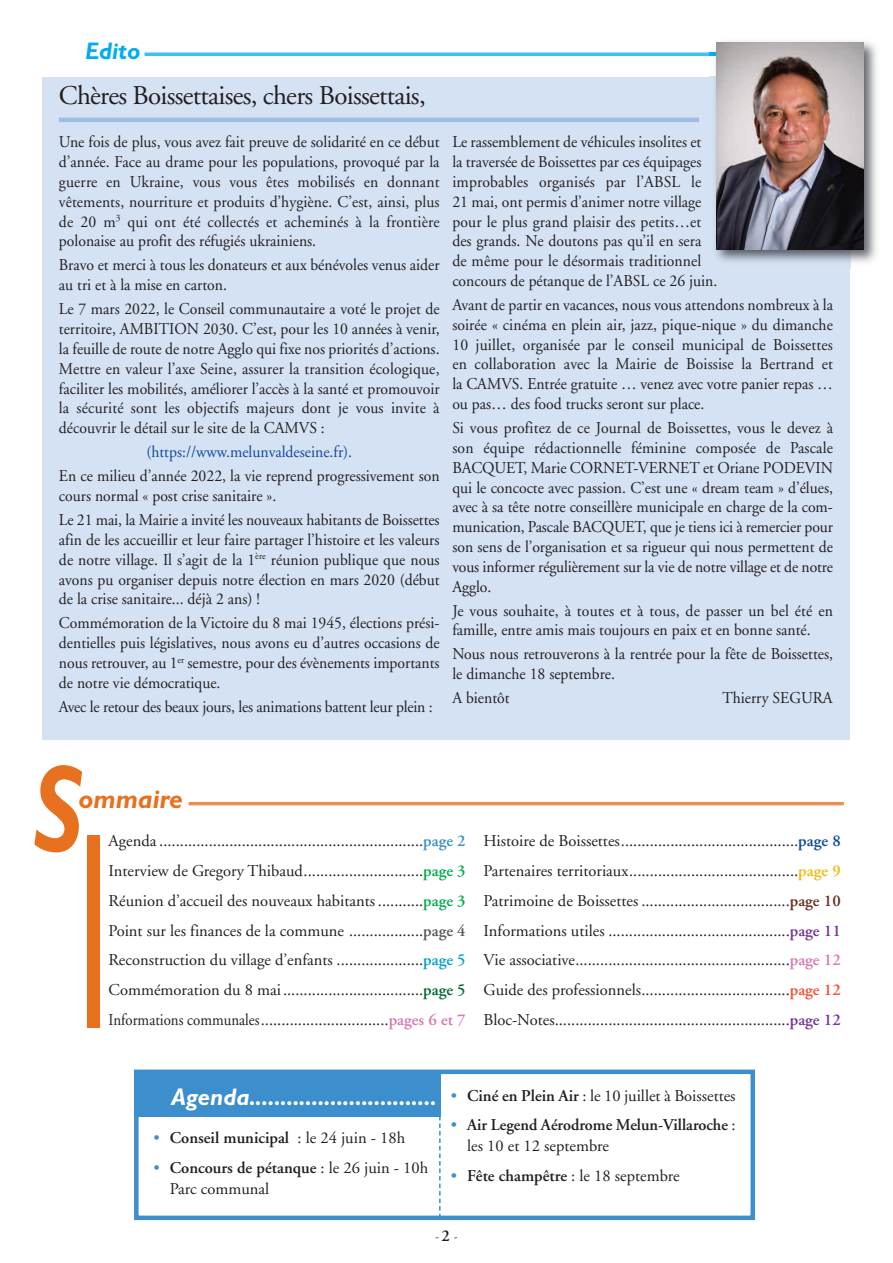
<style>
.page{position:relative;width:893px;height:1263px;background:#fff}
.page>*{position:absolute;margin:0;border:0;box-sizing:border-box;transform-origin:0 0}
.t1{font:italic 700 124.8px "Gill Sans";color:#e87120;scale:.77 1}
.t2{font:27px "Adobe Garamond";letter-spacing:-.025em;color:#231f20}
.t3{font:italic 700 27px "Gill Sans";color:#e87120}
.t4{font:italic 700 24px "Gill Sans";color:#fff}
.t5{font:italic 700 24px "Gill Sans";color:#00aeef}
.t6{font:16.5px/19.8px "Adobe Garamond";color:#231f20;text-align:justify;scale:.95 1}
.t7{font:16.5px/29.8px "Adobe Garamond";color:#231f20;text-align:justify}
.t8{font:600 16.5px/21px "Adobe Garamond";color:#231f20}
.t9{font:16.5px "Adobe Garamond";color:#0f499d;scale:.95 1}
.t10{font:600 10.5px "Adobe Garamond";color:#231f20}
.s1{font-weight:600;color:#3c8ecc}
.s2{font-weight:600;color:#00ad4c}
.s3{font-weight:600;color:#57585a}
.s4{font-weight:600;color:#00a2ca}
.s5{font-weight:600;color:#006930}
.s6{font-weight:600;color:#d579b2}
.s7{font-weight:600;color:#0f499d}
.s8{font-weight:600;color:#f0bb0d}
.s9{font-weight:600;color:#6a2d1f}
.s10{font-weight:600;color:#783394}
.s11{font-weight:600;color:#ef5132}
.s12{font-weight:400;color:#3c8ecc}
.s13{font-weight:400}
.s14{color:#3c8ecc}
.s15{font-weight:600}
.s16{font-size:16.5px}
</style>
<div class="page">
<div style="left:134px;top:1071px;width:307px;height:46px;background:#3c8ecc"></div>
<div style="left:134px;top:1069px;width:621px;height:151px;border:4px solid #3c8ecc"></div>
<div style="left:43px;top:77px;width:807px;height:662px;background:#d5e2f3"></div>
<hr style="left:59px;top:118px;width:640px;height:4px;background:#9fbde2">
<hr style="left:145px;top:53px;width:688px;height:1px;background:#00aeef">
<hr style="left:145px;top:54px;width:688px;height:1px;background:#00aeef">
<hr style="left:145px;top:55px;width:688px;height:1px;background:#00aeef">
<hr style="left:189px;top:802px;width:655px;height:1px;background:#e87120">
<hr style="left:189px;top:803px;width:655px;height:1px;background:#e87120">
<hr style="left:189px;top:804px;width:655px;height:1px;background:#e87120">
<img style="left:710px;top:41px;width:167px;height:228px">
<img style="left:710px;top:77px;width:140px;height:192px">
<img style="left:710px;top:53px;width:6px;height:3px">
<img style="left:716px;top:43px;width:147px;height:206px">
<div style="left:88px;top:836px;width:12px;height:192px;background:#e87120"></div>
<svg style="left:439px;top:1117px;width:2px;height:101px"></svg>
<h3 class="t5" style="left:85px;top:42px;width:57px">Edito</h3>
<h2 class="t2" style="left:59px;top:85px;width:368px">Chères Boissettaises, chers Boissettais,</h2>
<p class="t6" style="left:59px;top:134px;width:402px">Une fois de plus, vous avez fait preuve de solidarité en ce début d’année. Face au drame pour les populations, provoqué par la guerre en Ukraine, vous vous êtes mobilisés en donnant vêtements, nourriture et produits d’hygiène. C’est, ainsi, plus de 20 m<sup>3</sup> qui ont été collectés et acheminés à la frontière polonaise au profit des réfugiés ukrainiens.</p>
<p class="t6" style="left:59px;top:257px;width:402px">Bravo et merci à tous les donateurs et aux bénévoles venus aider au tri et à la mise en carton.</p>
<p class="t6" style="left:59px;top:301px;width:402px">Le 7 mars 2022, le Conseil communautaire a voté le projet de territoire, AMBITION 2030. C’est, pour les 10 années à venir, la feuille de route de notre Agglo qui fixe nos priorités d’actions.<br>Mettre en valeur l’axe Seine, assurer la transition écologique, faciliter les mobilités, améliorer l’accès à la santé et promouvoir la sécurité sont les objectifs majeurs dont je vous invite à découvrir le détail sur le site de la CAMVS :</p>
<p class="t9" style="left:146px;top:445px;width:218px">(https://www.melunvaldeseine.fr).</p>
<p class="t6" style="left:59px;top:467px;width:402px">En ce milieu d’année 2022, la vie reprend progressivement son cours normal « post crise sanitaire ».</p>
<p class="t6" style="left:59px;top:511px;width:402px">Le 21 mai, la Mairie a invité les nouveaux habitants de Boissettes afin de les accueillir et leur faire partager l’histoire et les valeurs de notre village. Il s’agit de la 1<sup>ère</sup> réunion publique que nous avons pu organiser depuis notre élection en mars 2020 (début de la crise sanitaire... déjà 2 ans) !</p>
<p class="t6" style="left:59px;top:615px;width:402px">Commémoration de la Victoire du 8 mai 1945, élections prési&shy;dentielles puis législatives, nous avons eu d’autres occasions de nous retrouver, au 1<sup>er</sup> semestre, pour des évènements importants de notre vie démocratique.</p>
<p class="t6" style="left:59px;top:698px;width:395px">Avec le retour des beaux jours, les animations battent leur plein :</p>
<p class="t6" style="left:452px;top:134px;width:280px;text-align:left">Le rassemblement de véhicules insolites et<br>la traversée de Boissettes par ces équipages improbables organisés par l’ABSL le 21 mai, ont permis d’animer notre village pour le plus grand plaisir des petits…et des grands. Ne doutons pas qu’il en sera de même pour le désormais traditionnel concours de pétanque de l’ABSL ce 26 juin.</p>
<p class="t6" style="left:452px;top:296px;width:402px">Avant de partir en vacances, nous vous attendons nombreux à la soirée « cinéma en plein air, jazz, pique-nique » du dimanche 10 juillet, organisée par le conseil municipal de Boissettes en collaboration avec la Mairie de Boissise la Bertrand et la CAMVS. Entrée gratuite … venez avec votre panier repas … ou pas… des food trucks seront sur place.</p>
<p class="t6" style="left:452px;top:419px;width:402px">Si vous profitez de ce Journal de Boissettes, vous le devez à son équipe rédactionnelle féminine composée de Pascale BACQUET, Marie CORNET-VERNET et Oriane PODEVIN qui le concocte avec passion. C’est une « dream team » d’élues, avec à sa tête notre conseillère municipale en charge de la com&shy;munication, Pascale BACQUET, que je tiens ici à remercier pour son sens de l’organisation et sa rigueur qui nous permettent de vous informer régulièrement sur la vie de notre village et de notre Agglo.</p>
<p class="t6" style="left:452px;top:602px;width:402px">Je vous souhaite, à toutes et à tous, de passer un bel été en famille, entre amis mais toujours en paix et en bonne santé.</p>
<p class="t6" style="left:452px;top:646px;width:402px">Nous nous retrouverons à la rentrée pour la fête de Boissettes, le dimanche 18 septembre.</p>
<p class="t6" style="left:452px;top:690px;width:62px">A bientôt</p>
<p class="t6" style="left:722px;top:690px;width:118px">Thierry SEGURA</p>
<h1 class="t1" style="left:33px;top:762px;width:66px">S</h1>
<h2 class="t3" style="left:78px;top:789px;width:106px">ommaire</h2>
<p class="t7" style="left:109px;top:827px;width:359px">Agenda ................................................................<span class="s1">page 2<br></span>Interview de Gregory Thibaud.............................<span class="s2">page 3<br></span>Réunion d’accueil des nouveaux habitants ...........<span class="s2">page 3<br></span>Point sur les finances de la commune ..................<span class="s3">page 4<br></span>Reconstruction du village d’enfants .....................<span class="s4">page 5<br></span>Commémoration du 8 mai..................................<span class="s5">page 5<br></span>Informations communales...............................<span class="s6">pages 6 et 7</span></p>
<p class="t7" style="left:484px;top:827px;width:359px">Histoire de Boissettes...........................................<span class="s7">page 8<br></span>Partenaires territoriaux.........................................<span class="s8">page 9<br></span>Patrimoine de Boissettes ....................................<span class="s9">page 10<br></span>Informations utiles ............................................<span class="s10">page 11<br></span>Vie associative....................................................<span class="s6">page 12<br></span>Guide des professionnels....................................<span class="s11">page 12<br></span>Bloc-Notes.........................................................<span class="s10">page 12</span></p>
<h3 class="t4" style="left:171px;top:1088px;width:267px">Agenda..............................</h3>
<p class="t8" style="left:154px;top:1129px;width:253px"><span class="s12">•</span> Conseil municipal <span class="s13">: le 24 juin - 18h</span></p>
<p class="t7" style="left:170px;top:1159px;width:260px;line-height:21px;text-indent:-16px"><span class="s14">•</span> <span class="s15">Concours de pétanque</span> : le 26 juin - 10h<br>Parc communal</p>
<p class="t7" style="left:451px;top:1082px;width:286px"><span class="s14">•</span> <span class="s15">Ciné en Plein Air</span> : le 10 juillet à Boissettes</p>
<p class="t8" style="left:467px;top:1116px;width:270px;text-indent:-16px"><span class="s12">•</span> Air Legend Aérodrome Melun-Villaroche <span class="s13">: les 10 et 12 septembre</span></p>
<p class="t7" style="left:451px;top:1162px;width:230px"><span class="s14">•</span> <span class="s15">Fête champêtre</span> : le 18 septembre</p>
<p class="t10" style="left:435px;top:1232px;width:24px">-<span class="s16">2</span>-</p>
</div>
